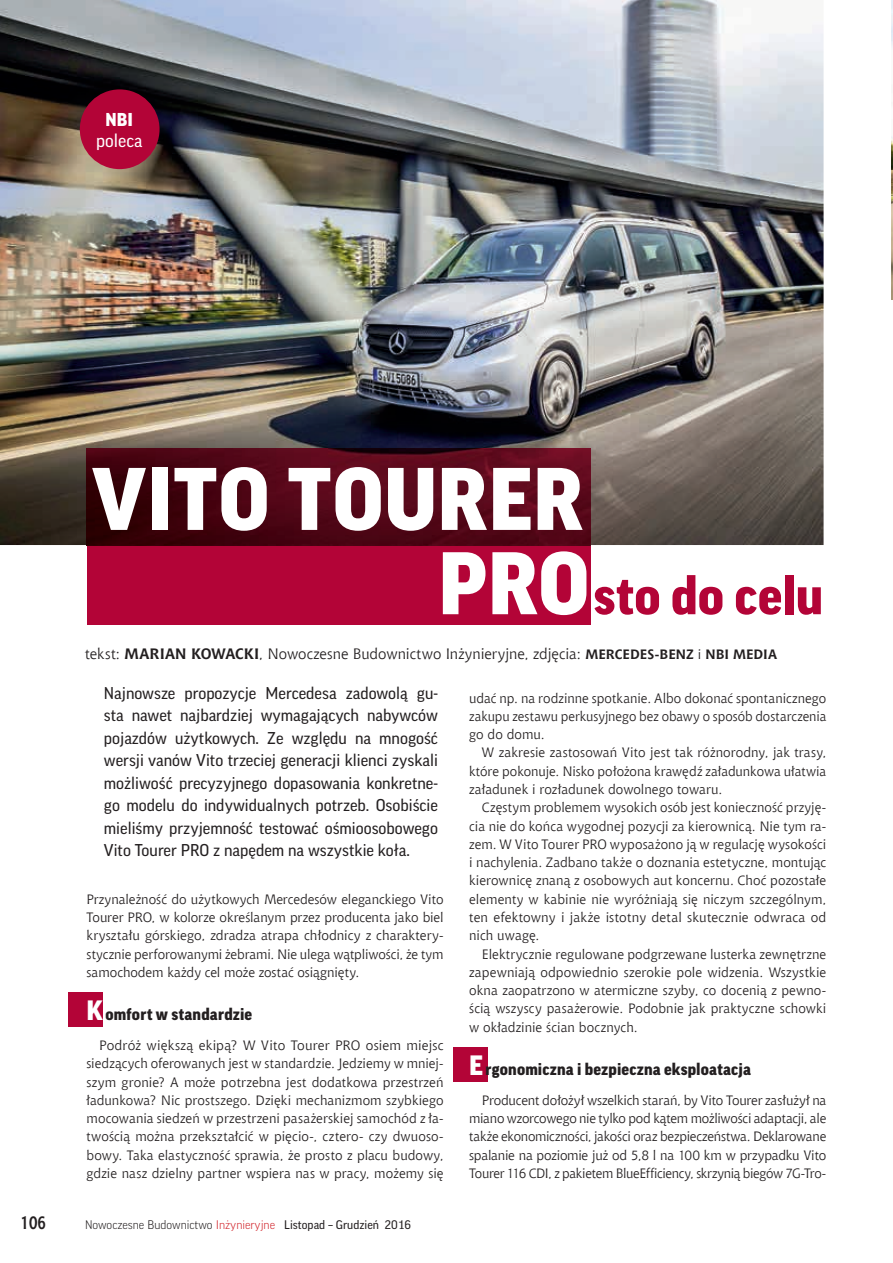
<style>
.page{position:relative;width:893px;height:1263px;background:#fff}
.page>*{position:absolute;margin:0;border:0;box-sizing:border-box;transform-origin:0 0}
.t1{font:900 85.5px "Good Pro";letter-spacing:.01em;color:#fff}
.t2{font:900 52.5px "Good Pro";color:#b30437}
.t3{font:18px "Good Pro";color:#fff}
.t4{font:700 18px "Aerton Cnd EFN";color:#231f20}
.t5{font:900 18px "Good Pro";color:#fff}
.t6{font:16.5px/22.5px "Good Pro";color:#231f20;text-align:justify}
.t7{font:900 16.5px "Good Pro";letter-spacing:.01em;color:#231f20}
.t8{font:15px "Chianti EU";color:#231f20}
.t9{font:13.5px/18.3px "Chianti EU";color:#231f20;text-align:justify}
.t10{font:300 12px "Good Pro";color:#231f20}
.s1{font-size:85.5px;color:#fff}
.s2{font-weight:700}
.s3{font-weight:700;font-size:13.5px}
.s4{font-size:13.5px}
.s5{font-size:27px;color:#fff}
.s6{color:#d1232a}
.s7{font-weight:400}
</style>
<div class="page">
<div style="left:453px;top:1047px;width:35px;height:35px;background:#b30437"></div>
<div style="left:69px;top:992px;width:34px;height:35px;background:#b30437"></div>
<img style="left:0;top:0;width:824px;height:545px">
<img style="left:891px;top:0;width:2px;height:299px">
<div style="left:87px;top:545px;width:503px;height:79px;background:#b30437"></div>
<img style="left:87px;top:449px;width:503px;height:96px">
<div style="left:80px;top:89px;width:80px;height:80px;background:#b30437;border-radius:50%"></div>
<h3 class="t5" style="left:105px;top:109px;width:29px">NBI</h3>
<h3 class="t3" style="left:96px;top:131px;width:48px">poleca</h3>
<h1 class="t1" style="left:92px;top:451px;width:492px">VITO TOURER</h1>
<h2 class="t2" style="left:438px;top:566px;width:387px"><span class="s1">PRO</span>sto do celu</h2>
<p class="t8" style="left:85px;top:645px;width:694px">tekst: <span class="s2">MARIAN KOWACKI</span>, Nowoczesne Budownictwo Inżynieryjne, zdjęcia: <span class="s3">MERCEDES-BENZ</span> <span class="s4">i</span> <span class="s3">NBI MEDIA</span></p>
<p class="t6" style="left:104px;top:682px;width:336px">Najnowsze propozycje Mercedesa zadowolą gu&shy;sta nawet najbardziej wymagających nabywców pojazdów użytkowych. Ze względu na mnogość wersji vanów Vito trzeciej generacji klienci zyskali możliwość precyzyjnego dopasowania konkretne&shy;go modelu do indywidualnych potrzeb. Osobiście mieliśmy przyjemność testować ośmioosobowego Vito Tourer PRO z napędem na wszystkie koła.</p>
<p class="t9" style="left:86px;top:890px;width:359px">Przynależność do użytkowych Mercedesów eleganckiego Vito Tourer PRO, w kolorze określanym przez producenta jako biel kryształu górskiego, zdradza atrapa chłodnicy z charaktery&shy;stycznie perforowanymi żebrami. Nie ulega wątpliwości, że tym samochodem każdy cel może zostać osiągnięty.</p>
<p class="t7" style="left:86px;top:1005px;width:167px"><span class="s5">K</span> omfort w standardzie</p>
<p class="t9" style="left:86px;top:1036px;width:359px;text-indent:13px">Podróż większą ekipą? W Vito Tourer PRO osiem miejsc siedzących oferowanych jest w standardzie. Jedziemy w mniej&shy;szym gronie? A może potrzebna jest dodatkowa przestrzeń ładunkowa? Nic prostszego. Dzięki mechanizmom szybkiego mocowania siedzeń w przestrzeni pasażerskiej samochód z ła&shy;twością można przekształcić w pięcio-, cztero- czy dwuoso&shy;bowy. Taka elastyczność sprawia, że prosto z placu budowy, gdzie nasz dzielny partner wspiera nas w pracy, możemy się</p>
<h3 class="t4" style="left:21px;top:1212px;width:27px">106</h3>
<p class="t10" style="left:85px;top:1218px;width:328px">Nowoczesne Budownictwo <span class="s6">Inżynieryjne</span> <span class="s7">Listopad – Grudzień 2016</span></p>
<p class="t9" style="left:469px;top:688px;width:359px">udać np. na rodzinne spotkanie. Albo dokonać spontanicznego zakupu zestawu perkusyjnego bez obawy o sposób dostarczenia go do domu.</p>
<p class="t9" style="left:469px;top:743px;width:359px;text-indent:13px">W zakresie zastosowań Vito jest tak różnorodny, jak trasy, które pokonuje. Nisko położona krawędź załadunkowa ułatwia załadunek i rozładunek dowolnego towaru.</p>
<p class="t9" style="left:469px;top:798px;width:359px;text-indent:13px">Częstym problemem wysokich osób jest konieczność przyję&shy;cia nie do końca wygodnej pozycji za kierownicą. Nie tym ra&shy;zem. W Vito Tourer PRO wyposażono ją w regulację wysokości i nachylenia. Zadbano także o doznania estetyczne, montując kierownicę znaną z osobowych aut koncernu. Choć pozostałe elementy w kabinie nie wyróżniają się niczym szczególnym, ten efektowny i jakże istotny detal skutecznie odwraca od nich uwagę.</p>
<p class="t9" style="left:469px;top:944px;width:359px;text-indent:13px">Elektrycznie regulowane podgrzewane lusterka zewnętrzne zapewniają odpowiednio szerokie pole widzenia. Wszystkie okna zaopatrzono w atermiczne szyby, co docenią z pewno&shy;ścią wszyscy pasażerowie. Podobnie jak praktyczne schowki w okładzinie ścian bocznych.</p>
<p class="t7" style="left:469px;top:1060px;width:283px"><span class="s5">E</span>rgonomiczna i bezpieczna eksploatacja</p>
<p class="t9" style="left:469px;top:1091px;width:359px;text-indent:13px">Producent dołożył wszelkich starań, by Vito Tourer zasłużył na miano wzorcowego nie tylko pod kątem możliwości adaptacji, ale także ekonomiczności, jakości oraz bezpieczeństwa. Deklarowane spalanie na poziomie już od 5,8 l na 100 km w przypadku Vito Tourer 116 CDI, z pakietem BlueEfficiency, skrzynią biegów 7G-Tro-</p>
</div>
